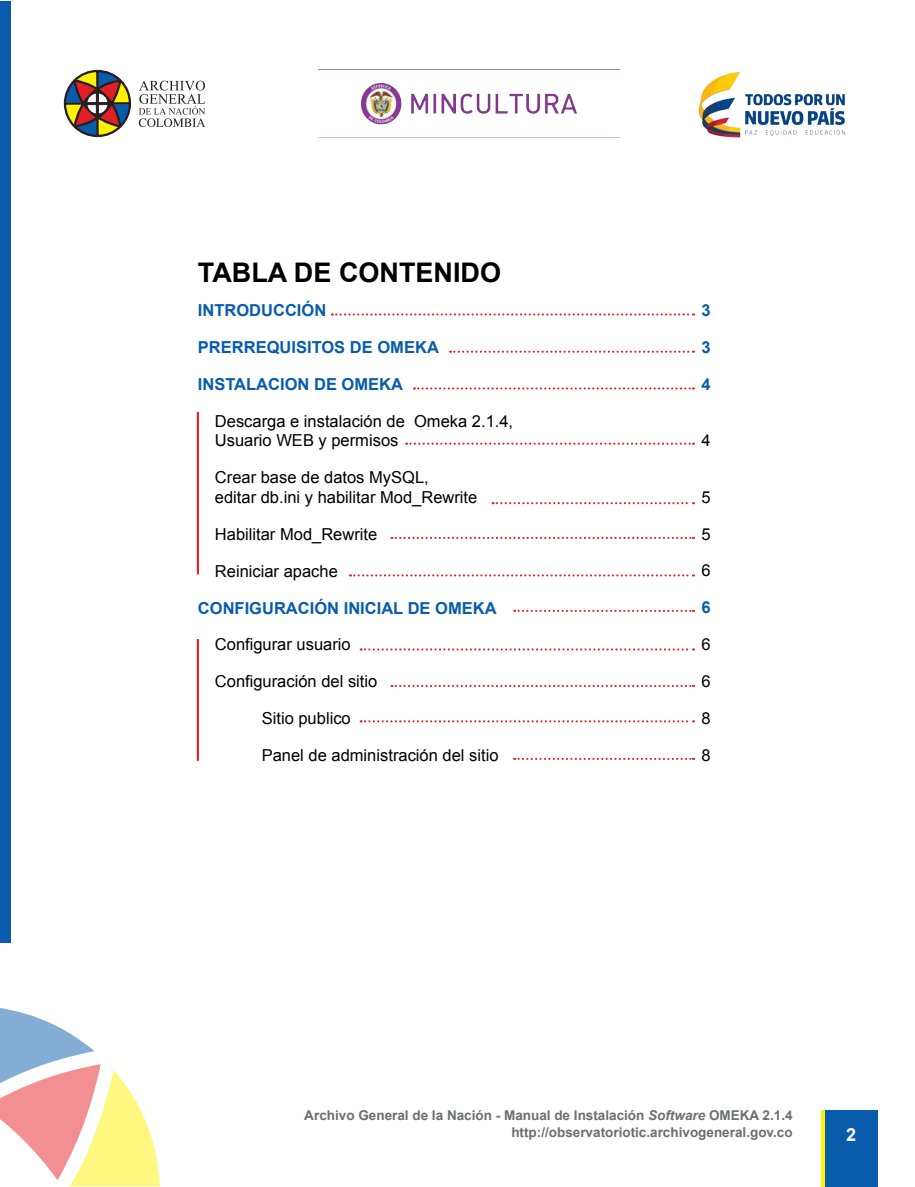
<style>
.page{position:relative;width:915px;height:1187px;background:#fff}
.page>*{position:absolute;margin:0;border:0;box-sizing:border-box;transform-origin:0 0}
.t1{font:700 27px "Arial";color:#000}
.t2{font:700 18px "Arial";color:#fff}
.t3{font:16.5px/19.8px "Arial";color:#000}
.t4{font:700 16.5px "Arial";color:#085cab}
.t5{font:700 13.5px "Arial";color:#6d6e71}
.s1{font-style:italic}
</style>
<div class="page">
<svg style="left:63px;top:69px;width:69px;height:69px"></svg>
<svg style="left:87px;top:93px;width:20px;height:21px"></svg>
<hr style="left:96px;top:91px;width:2px;height:25px;background:#241f21">
<div style="left:85px;top:102px;width:25px;height:3px;background:#241f21;border:1px solid #241f21"></div>
<svg style="left:139px;top:81px;width:66px;height:46px"></svg>
<img style="left:698px;top:71px;width:147px;height:67px">
<img style="left:360px;top:83px;width:217px;height:42px">
<div style="left:821px;top:1110px;width:14px;height:76px;background:#fff200"></div>
<div style="left:824px;top:1110px;width:52px;height:76px;background:#085cab"></div>
<svg style="left:0;top:1008px;width:160px;height:178px"></svg>
<div style="left:0;top:1px;width:11px;height:942px;background:#085cab"></div>
<hr style="left:197px;top:412px;width:2px;height:162px;background:#e31f26">
<hr style="left:197px;top:639px;width:2px;height:121px;background:#e31f26">
<svg style="left:332px;top:313px;width:361px;height:2px"></svg>
<svg style="left:450px;top:350px;width:243px;height:3px"></svg>
<svg style="left:414px;top:387px;width:279px;height:2px"></svg>
<svg style="left:406px;top:442px;width:287px;height:3px"></svg>
<svg style="left:492px;top:502px;width:201px;height:2px"></svg>
<svg style="left:391px;top:537px;width:302px;height:2px"></svg>
<svg style="left:350px;top:574px;width:343px;height:2px"></svg>
<svg style="left:514px;top:609px;width:179px;height:3px"></svg>
<svg style="left:360px;top:648px;width:333px;height:2px"></svg>
<svg style="left:391px;top:684px;width:302px;height:3px"></svg>
<svg style="left:514px;top:757px;width:179px;height:3px"></svg>
<svg style="left:360px;top:720px;width:333px;height:2px"></svg>
<h1 class="t1" style="left:198px;top:258px;width:304px">TABLA DE CONTENIDO</h1>
<p class="t4" style="left:198px;top:301px;width:130px">INTRODUCCIÓN</p>
<p class="t4" style="left:198px;top:338px;width:242px">PRERREQUISITOS DE OMEKA</p>
<p class="t4" style="left:198px;top:375px;width:207px">INSTALACION DE OMEKA</p>
<p class="t3" style="left:215px;top:411px;width:300px">Descarga e instalación de Omeka 2.1.4,<br>Usuario WEB y permisos</p>
<p class="t3" style="left:215px;top:467px;width:264px">Crear base de datos MySQL,<br>editar db.ini y habilitar Mod_Rewrite</p>
<p class="t3" style="left:215px;top:524px;width:164px">Habilitar Mod_Rewrite</p>
<p class="t3" style="left:215px;top:561px;width:124px">Reiniciar apache</p>
<p class="t4" style="left:198px;top:598px;width:300px">CONFIGURACIÓN INICIAL DE OMEKA</p>
<p class="t3" style="left:215px;top:634px;width:137px">Configurar usuario</p>
<p class="t3" style="left:215px;top:671px;width:164px">Configuración del sitio</p>
<p class="t3" style="left:262px;top:708px;width:90px">Sitio publico</p>
<p class="t3" style="left:262px;top:745px;width:238px">Panel de administración del sitio</p>
<p class="t4" style="left:701px;top:301px;width:11px">3</p>
<p class="t4" style="left:701px;top:338px;width:11px">3</p>
<p class="t4" style="left:701px;top:374px;width:11px">4</p>
<p class="t3" style="left:701px;top:430px;width:11px">4</p>
<p class="t3" style="left:701px;top:487px;width:11px">5</p>
<p class="t3" style="left:701px;top:524px;width:11px">5</p>
<p class="t3" style="left:701px;top:561px;width:11px">6</p>
<p class="t4" style="left:701px;top:598px;width:11px">6</p>
<p class="t3" style="left:701px;top:634px;width:11px">6</p>
<p class="t3" style="left:701px;top:671px;width:11px">6</p>
<p class="t3" style="left:701px;top:708px;width:11px">8</p>
<p class="t3" style="left:701px;top:745px;width:11px">8</p>
<p class="t5" style="left:304px;top:1107px;width:489px">Archivo General de la Nación - Manual de Instalación <span class="s1">Software</span> OMEKA 2.1.4</p>
<p class="t5" style="left:511px;top:1125px;width:283px">http://observatoriotic.archivogeneral.gov.co</p>
<p class="t2" style="left:845px;top:1124px;width:12px">2</p>
</div>
